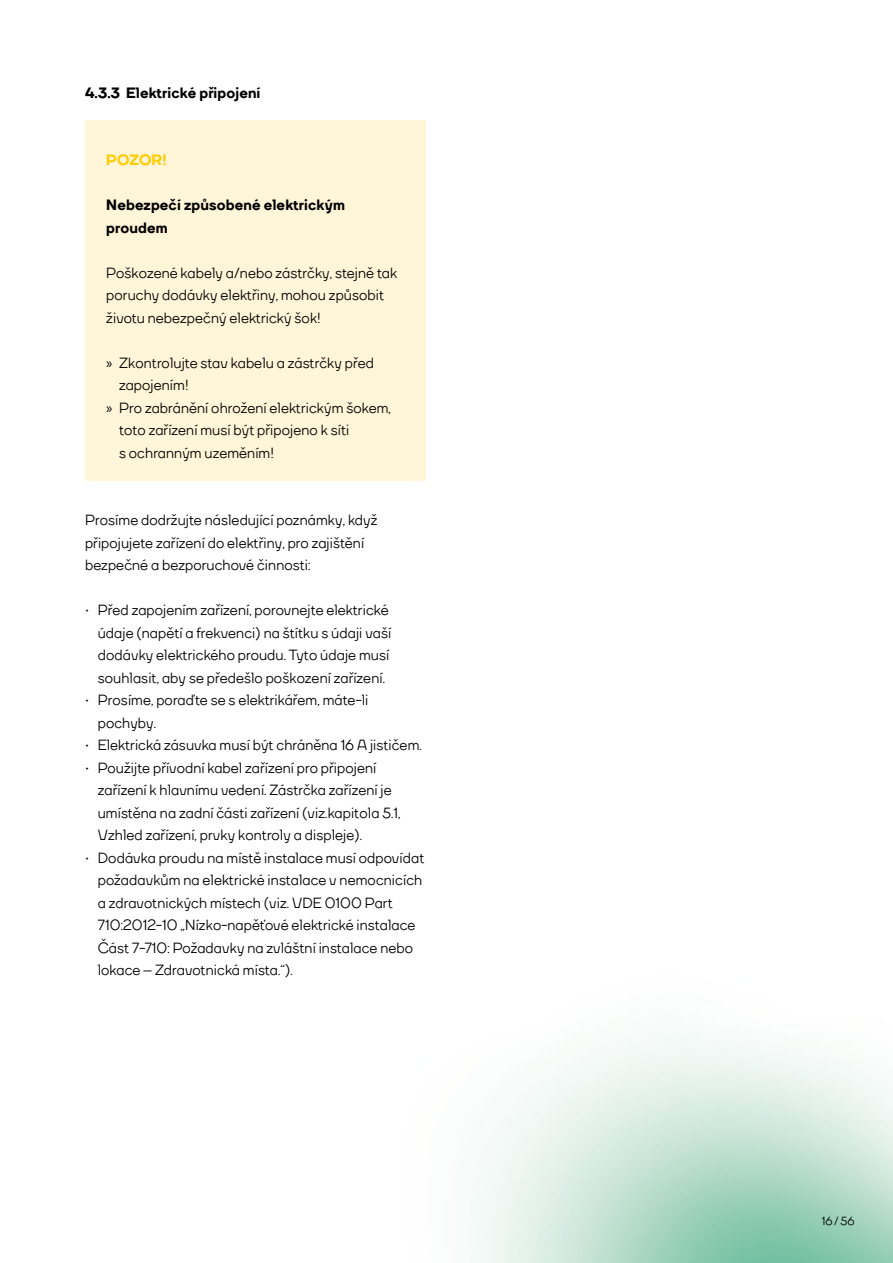
<style>
.page{position:relative;width:893px;height:1263px;background:#fff}
.page>*{position:absolute;margin:0;border:0;box-sizing:border-box;transform-origin:0 0}
.t1{font:500 15px/22.5px "TT Firs";letter-spacing:.01em;color:#000}
.t2{font:800 15px/22.5px "TT Firs";letter-spacing:.01em;color:#000}
.t3{font:800 15px "TT Firs";color:#fc0}
.t4{font:500 12px "TT Firs";color:#000}
.s1{font-family:"Myriad Pro";font-weight:400}
</style>
<div class="page">
<div style="left:85px;top:120px;width:340px;height:360px;background:#fff5d8"></div>
<p class="t2" style="left:85px;top:81px;width:177px">4.3.3 Elektrické připojení</p>
<p class="t3" style="left:106px;top:150px;width:62px">POZOR!</p>
<p class="t2" style="left:106px;top:194px;width:240px">Nebezpečí způsobené elektrickým proudem</p>
<p class="t1" style="left:106px;top:261px;width:292px">Poškozené kabely a/nebo zástrčky, stejně tak poruchy dodávky elektřiny, mohou způsobit životu nebezpečný elektrický šok!</p>
<p class="t1" style="left:106px;top:351px;width:269px"><span class="s1">»</span> Zkontrolujte stav kabelu a zástrčky před</p>
<p class="t1" style="left:119px;top:374px;width:71px">zapojením!</p>
<p class="t1" style="left:106px;top:396px;width:286px"><span class="s1">»</span> Pro zabránění ohrožení elektrickým šokem,</p>
<p class="t1" style="left:119px;top:419px;width:232px">toto zařízení musí být připojeno k síti</p>
<p class="t1" style="left:119px;top:441px;width:157px">s ochranným uzeměním!</p>
<p class="t1" style="left:85px;top:509px;width:294px">Prosíme dodržujte následující poznámky, když připojujete zařízení do elektřiny, pro zajištění bezpečné a bezporuchové činnosti:</p>
<p class="t1" style="left:98px;top:599px;width:295px;text-indent:-13px">• Před zapojením zařízení, porovnejte elektrické údaje (napětí a frekvenci) na štítku s údaji vaší dodávky elektrického proudu. Tyto údaje musí souhlasit, aby se předešlo poškození zařízení.</p>
<p class="t1" style="left:98px;top:689px;width:272px;text-indent:-13px">• Prosíme, poraďte se s elektrikářem, máte-li pochyby.</p>
<p class="t1" style="left:85px;top:734px;width:338px">• Elektrická zásuvka musí být chráněna 16 A jističem.</p>
<p class="t1" style="left:98px;top:756px;width:304px;text-indent:-13px">• Použijte přívodní kabel zařízení pro připojení zařízení k hlavnímu vedení. Zástrčka zařízení je umístěna na zadní části zařízení (viz.kapitola 5.1, Vzhled zařízení, prvky kontroly a displeje).</p>
<p class="t1" style="left:98px;top:846px;width:328px;text-indent:-13px">• Dodávka proudu na místě instalace musí odpovídat požadavkům na elektrické instalace v nemocnicích a zdravotnických místech (viz. VDE 0100 Part 710:2012-10 „Nízko-napěťové elektrické instalace Část 7-710: Požadavky na zvláštní instalace nebo lokace – Zdravotnická místa.“).</p>
<p class="t4" style="left:822px;top:1213px;width:34px">16/56</p>
</div>
